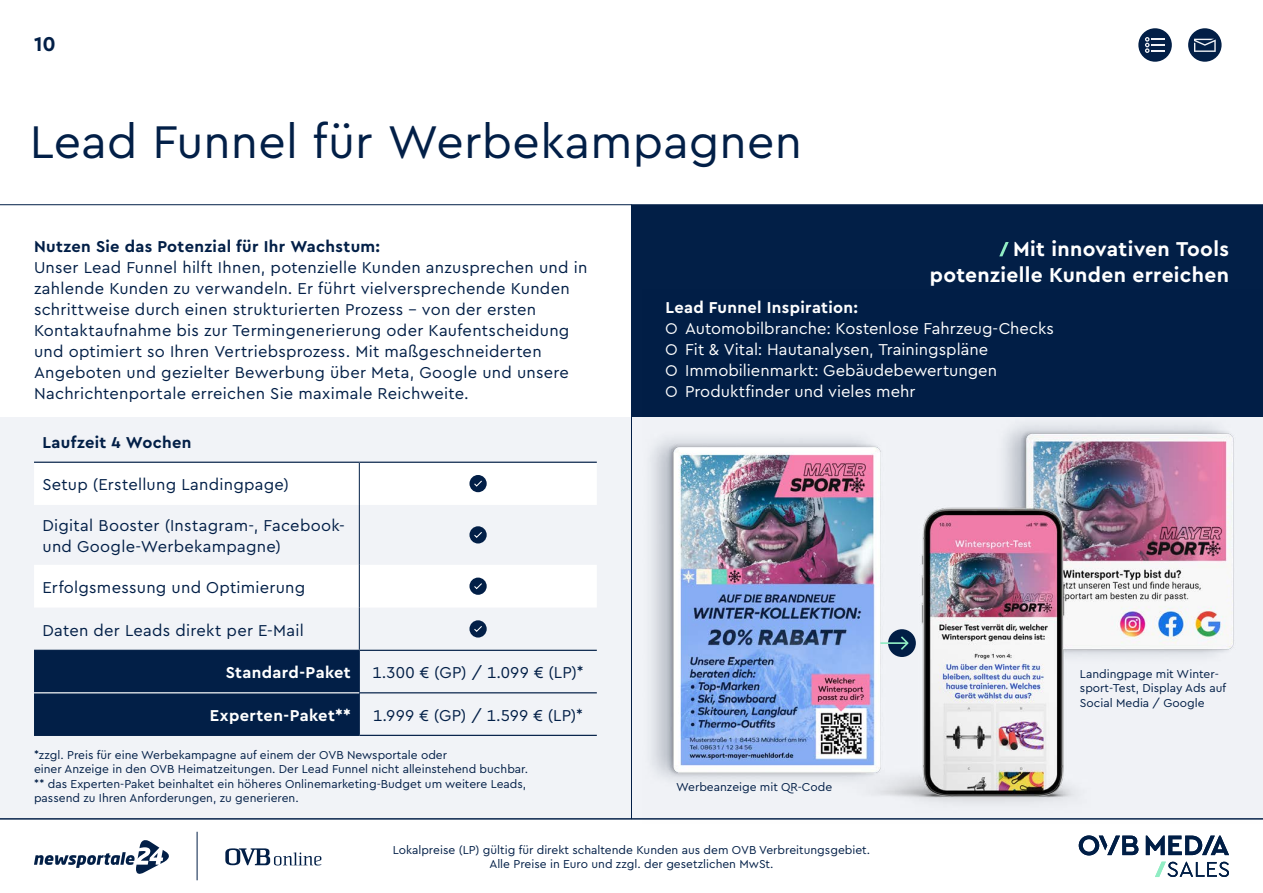
<style>
.page{position:relative;width:1263px;height:893px;background:#fff}
.page>*{position:absolute;margin:0;border:0;box-sizing:border-box;transform-origin:0 0}
.t1{font:48px "Cera Pro";letter-spacing:.005em;color:#021f47}
.t2{font:700 21px/25.2px "Cera Pro";letter-spacing:.015em;color:#fff;text-align:right}
.t3{font:700 21px "Cera Pro";color:#021f47}
.t4{font:16.5px/21px "Cera Pro";letter-spacing:.015em;color:#021f47}
.t5{font:16.5px "Cera Pro";color:#fff}
.t6{font:700 16.5px "Cera Pro";letter-spacing:.02em;color:#fff}
.t7{font:700 16.5px "Cera Pro";letter-spacing:.02em;color:#021f47}
.t8{font:12px/14.4px "Cera Pro";color:#021f47}
</style>
<div class="page">
<div style="left:1188px;top:28px;width:33px;height:34px;background:#021f47;border-radius:50%"></div>
<svg style="left:1194px;top:39px;width:22px;height:13px"></svg>
<div style="left:1138px;top:28px;width:34px;height:34px;background:#021f47;border-radius:50%"></div>
<svg style="left:1145px;top:37px;width:19px;height:16px"></svg>
<div style="left:631px;top:205px;width:632px;height:284px;background:#021f47"></div>
<div style="left:0;top:417px;width:1263px;height:402px;background:#f1f3f7"></div>
<svg style="left:34px;top:463px;width:563px;height:145px;fill:#fff"></svg>
<div style="left:34px;top:651px;width:325px;height:84px;background:#021f47"></div>
<hr style="left:359px;top:463px;width:1px;height:42px;background:#021f47">
<hr style="left:359px;top:505px;width:1px;height:60px;background:#021f47">
<hr style="left:359px;top:565px;width:1px;height:43px;background:#021f47">
<hr style="left:359px;top:608px;width:1px;height:42px;background:#021f47">
<hr style="left:359px;top:651px;width:1px;height:42px;background:#021f47">
<hr style="left:359px;top:693px;width:1px;height:42px;background:#021f47">
<hr style="left:34px;top:650px;width:325px;height:1px;background:#021f47">
<hr style="left:359px;top:650px;width:238px;height:1px;background:#021f47">
<hr style="left:359px;top:692px;width:238px;height:1px;background:#021f47">
<hr style="left:34px;top:462px;width:325px;height:1px;background:#021f47">
<hr style="left:359px;top:462px;width:238px;height:1px;background:#021f47">
<hr style="left:34px;top:735px;width:325px;height:1px;background:#021f47">
<hr style="left:359px;top:735px;width:238px;height:1px;background:#021f47">
<hr style="left:34px;top:692px;width:325px;height:1px;background:#fff">
<div style="left:469px;top:475px;width:18px;height:17px;background:#021f47;border-radius:50%"></div>
<svg style="left:474px;top:480px;width:8px;height:7px"></svg>
<div style="left:469px;top:526px;width:18px;height:17px;background:#021f47;border-radius:50%"></div>
<svg style="left:474px;top:532px;width:8px;height:6px"></svg>
<div style="left:469px;top:578px;width:18px;height:17px;background:#021f47;border-radius:50%"></div>
<svg style="left:474px;top:583px;width:8px;height:7px"></svg>
<div style="left:469px;top:620px;width:18px;height:17px;background:#021f47;border-radius:50%"></div>
<svg style="left:474px;top:626px;width:8px;height:6px"></svg>
<svg style="left:999px;top:242px;width:10px;height:14px"></svg>
<hr style="left:197px;top:832px;width:1px;height:48px;background:#021f47">
<svg style="left:225px;top:848px;width:96px;height:17px"></svg>
<svg style="left:34px;top:840px;width:135px;height:34px"></svg>
<img style="left:642px;top:424px;width:621px;height:395px">
<hr style="left:0;top:204px;width:1263px;height:1px;background:#021f47">
<hr style="left:631px;top:205px;width:1px;height:614px;background:#021f47">
<hr style="left:0;top:819px;width:1263px;height:1px;background:#021f47">
<svg style="left:1079px;top:835px;width:59px;height:20px"></svg>
<svg style="left:1146px;top:836px;width:83px;height:19px"></svg>
<svg style="left:1155px;top:862px;width:74px;height:15px"></svg>
<p class="t3" style="left:34px;top:30px;width:23px">10</p>
<h1 class="t1" style="left:30px;top:110px;width:774px">Lead Funnel für Werbekampagnen</h1>
<p class="t7" style="left:34px;top:236px;width:348px">Nutzen Sie das Potenzial für Ihr Wachstum:</p>
<p class="t4" style="left:34px;top:256px;width:555px">Unser Lead Funnel hilft Ihnen, potenzielle Kunden anzusprechen und in zahlende Kunden zu verwandeln. Er führt vielversprechende Kunden schrittweise durch einen strukturierten Prozess – von der ersten Kontaktaufnahme bis zur Termingenerierung oder Kaufentscheidung und optimiert so Ihren Vertriebsprozess. Mit maßgeschneiderten Angeboten und gezielter Bewerbung über Meta, Google und unsere Nachrichtenportale erreichen Sie maximale Reichweite.</p>
<p class="t7" style="left:43px;top:431px;width:150px">Laufzeit 4 Wochen</p>
<p class="t4" style="left:43px;top:473px;width:248px">Setup (Erstellung Landingpage)</p>
<p class="t4" style="left:43px;top:514px;width:304px">Digital Booster (Instagram-, Facebook&shy;und Google-Werbekampagne)</p>
<p class="t4" style="left:43px;top:576px;width:264px">Erfolgsmessung und Optimierung</p>
<p class="t4" style="left:43px;top:619px;width:263px">Daten der Leads direkt per E-Mail</p>
<p class="t6" style="left:226px;top:662px;width:127px">Standard-Paket</p>
<p class="t4" style="left:373px;top:661px;width:212px">1.300 € (GP) / 1.099 € (LP)*</p>
<p class="t6" style="left:210px;top:704px;width:142px">Experten-Paket**</p>
<p class="t4" style="left:373px;top:704px;width:211px">1.999 € (GP) / 1.599 € (LP)*</p>
<p class="t8" style="left:34px;top:747px;width:496px">*zzgl. Preis für eine Werbekampagne auf einem der OVB Newsportale oder<br>einer Anzeige in den OVB Heimatzeitungen. Der Lead Funnel nicht alleinstehend buchbar. ** das Experten-Paket beinhaltet ein höheres Onlinemarketing-Budget um weitere Leads, passend zu Ihren Anforderungen, zu generieren.</p>
<p class="t2" style="left:930px;top:236px;width:301px">Mit innovativen Tools potenzielle Kunden erreichen</p>
<p class="t6" style="left:665px;top:296px;width:194px">Lead Funnel Inspiration:</p>
<p class="t5" style="left:665px;top:317px;width:390px">○ Automobilbranche: Kostenlose Fahrzeug-Checks</p>
<p class="t5" style="left:665px;top:338px;width:324px">○ Fit &amp; Vital: Hautanalysen, Trainingspläne</p>
<p class="t5" style="left:665px;top:359px;width:333px">○ Immobilienmarkt: Gebäudebewertungen</p>
<p class="t5" style="left:665px;top:380px;width:252px">○ Produktfinder und vieles mehr</p>
<p class="t8" style="left:676px;top:780px;width:158px">Werbeanzeige mit QR-Code</p>
<p class="t8" style="left:1080px;top:666px;width:148px">Landingpage mit Winter&shy;sport-Test, Display Ads auf<br>Social Media / Google</p>
<p class="t8" style="left:393px;top:842px;width:479px;text-align:center">Lokalpreise (LP) gültig für direkt schaltende Kunden aus dem OVB Verbreitungsgebiet.<br>Alle Preise in Euro und zzgl. der gesetzlichen MwSt.</p>
</div>
